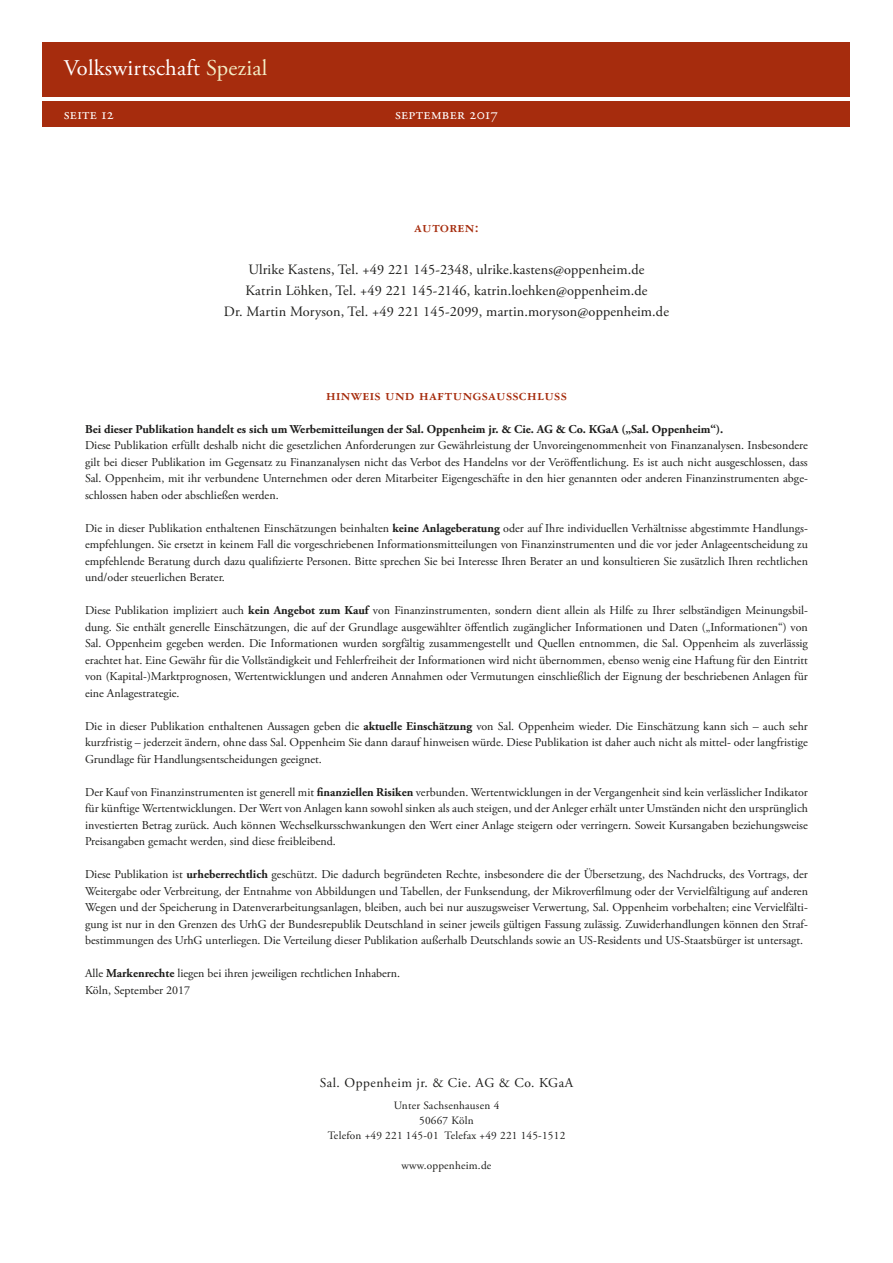
<style>
.page{position:relative;width:893px;height:1263px;background:#fff}
.page>*{position:absolute;margin:0;border:0;box-sizing:border-box;transform-origin:0 0}
.t1{font:22.5px "Adobe Garamond Pro";letter-spacing:.01em;color:#fff}
.t2{font:15.75px "Garamond Three Bold SC";letter-spacing:.02em;color:#a62c0d}
.t3{font:15.75px "Adobe Garamond Regular SC";letter-spacing:.02em;color:#fff}
.t4{font:14.25px/21px "Adobe Garamond Pro";letter-spacing:.01em;color:#1d1d1b;text-align:center}
.t5{font:13.5px "Adobe Garamond Pro";letter-spacing:.04em;color:#1d1d1b}
.t6{font:12px/16.5px "Adobe Garamond Pro";color:#1d1d1b;text-align:justify}
.t7{font:700 12px "Adobe Garamond Pro";color:#1d1d1b}
.t8{font:11.25px/15px "Adobe Garamond Pro";letter-spacing:.02em;color:#1d1d1b;text-align:center}
.s1{color:#f3edc5}
.s2{font-weight:700}
</style>
<div class="page">
<div style="left:43px;top:101px;width:807px;height:26px;background:#a62c0d"></div>
<div style="left:43px;top:43px;width:807px;height:54px;background:#a62c0d"></div>
<h1 class="t1" style="left:64px;top:54px;width:205px">Volkswirtschaft <span class="s1">Spezial</span></h1>
<h2 class="t3" style="left:64px;top:106px;width:52px">seite 12</h2>
<h2 class="t3" style="left:395px;top:106px;width:104px">september 2017</h2>
<h2 class="t2" style="left:414px;top:218px;width:66px">autoren:</h2>
<p class="t4" style="left:224px;top:259px;width:446px">Ulrike Kastens, Tel. +49 221 145-2348, ulrike.kastens@oppenheim.de<br>Katrin Löhken, Tel. +49 221 145-2146, katrin.loehken@oppenheim.de<br>Dr. Martin Moryson, Tel. +49 221 145-2099, martin.moryson@oppenheim.de</p>
<h2 class="t2" style="left:326px;top:386px;width:242px">hinweis und haftungsausschluss</h2>
<p class="t7" style="left:85px;top:422px;width:640px">Bei dieser Publikation handelt es sich um Werbemitteilungen der Sal. Oppenheim jr. &amp; Cie. AG &amp; Co. KGaA („Sal. Oppenheim“).</p>
<p class="t6" style="left:85px;top:437px;width:724px">Diese Publikation erfüllt deshalb nicht die gesetzlichen Anforderungen zur Gewährleistung der Unvoreingenommenheit von Finanzanalysen. Insbesondere gilt bei dieser Publikation im Gegensatz zu Finanzanalysen nicht das Verbot des Handelns vor der Veröffentlichung. Es ist auch nicht ausgeschlossen, dass Sal. Oppenheim, mit ihr verbundene Unternehmen oder deren Mitarbeiter Eigengeschäfte in den hier genannten oder anderen Finanzinstrumenten abge&shy;schlossen haben oder abschließen werden.</p>
<p class="t6" style="left:85px;top:520px;width:724px">Die in dieser Publikation enthaltenen Einschätzungen beinhalten <span class="s2">keine Anlageberatung</span> oder auf Ihre individuellen Verhältnisse abgestimmte Handlungs&shy;empfehlungen. Sie ersetzt in keinem Fall die vorgeschriebenen Informationsmitteilungen von Finanzinstrumenten und die vor jeder Anlageentscheidung zu empfehlende Beratung durch dazu qualifizierte Personen. Bitte sprechen Sie bei Interesse Ihren Berater an und konsultieren Sie zusätzlich Ihren rechtlichen und/oder steuerlichen Berater.</p>
<p class="t6" style="left:85px;top:602px;width:724px">Diese Publikation impliziert auch <span class="s2">kein Angebot zum Kauf</span> von Finanzinstrumenten, sondern dient allein als Hilfe zu Ihrer selbständigen Meinungsbil&shy;dung. Sie enthält generelle Einschätzungen, die auf der Grundlage ausgewählter öffentlich zugänglicher Informationen und Daten („Informationen“) von Sal. Oppenheim gegeben werden. Die Informationen wurden sorgfältig zusammengestellt und Quellen entnommen, die Sal. Oppenheim als zuverlässig erachtet hat. Eine Gewähr für die Vollständigkeit und Fehlerfreiheit der Informationen wird nicht übernommen, ebenso wenig eine Haftung für den Eintritt von (Kapital-)Marktprognosen, Wertentwicklungen und anderen Annahmen oder Vermutungen einschließlich der Eignung der beschriebenen Anlagen für eine Anlagestrategie.</p>
<p class="t6" style="left:85px;top:718px;width:724px">Die in dieser Publikation enthaltenen Aussagen geben die <span class="s2">aktuelle Einschätzung</span> von Sal. Oppenheim wieder. Die Einschätzung kann sich – auch sehr kurzfristig – jederzeit ändern, ohne dass Sal. Oppenheim Sie dann darauf hinweisen würde. Diese Publikation ist daher auch nicht als mittel- oder langfristige Grundlage für Handlungsentscheidungen geeignet.</p>
<p class="t6" style="left:85px;top:784px;width:724px">Der Kauf von Finanzinstrumenten ist generell mit <span class="s2">finanziellen Risiken</span> verbunden. Wertentwicklungen in der Vergangenheit sind kein verlässlicher Indikator für künftige Wertentwicklungen. Der Wert von Anlagen kann sowohl sinken als auch steigen, und der Anleger erhält unter Umständen nicht den ursprünglich investierten Betrag zurück. Auch können Wechselkursschwankungen den Wert einer Anlage steigern oder verringern. Soweit Kursangaben beziehungsweise Preisangaben gemacht werden, sind diese freibleibend.</p>
<p class="t6" style="left:85px;top:866px;width:724px">Diese Publikation ist <span class="s2">urheberrechtlich</span> geschützt. Die dadurch begründeten Rechte, insbesondere die der Übersetzung, des Nachdrucks, des Vortrags, der Weitergabe oder Verbreitung, der Entnahme von Abbildungen und Tabellen, der Funksendung, der Mikroverfilmung oder der Vervielfältigung auf anderen Wegen und der Speicherung in Datenverarbeitungsanlagen, bleiben, auch bei nur auszugsweiser Verwertung, Sal. Oppenheim vorbehalten; eine Vervielfälti&shy;gung ist nur in den Grenzen des UrhG der Bundesrepublik Deutschland in seiner jeweils gültigen Fassung zulässig. Zuwiderhandlungen können den Straf&shy;bestimmungen des UrhG unterliegen. Die Verteilung dieser Publikation außerhalb Deutschlands sowie an US-Residents und US-Staatsbürger ist untersagt.</p>
<p class="t6" style="left:85px;top:965px;width:317px">Alle <span class="s2">Markenrechte</span> liegen bei ihren jeweiligen rechtlichen Inhabern.<br>Köln, September 2017</p>
<p class="t5" style="left:320px;top:1074px;width:255px">Sal. Oppenheim jr. &amp; Cie. AG &amp; Co. KGaA</p>
<p class="t8" style="left:328px;top:1098px;width:239px">Unter Sachsenhausen 4<br>50667 Köln<br>Telefon +49 221 145-01 Telefax +49 221 145-1512</p>
<p class="t8" style="left:402px;top:1158px;width:91px">www.oppenheim.de</p>
</div>
